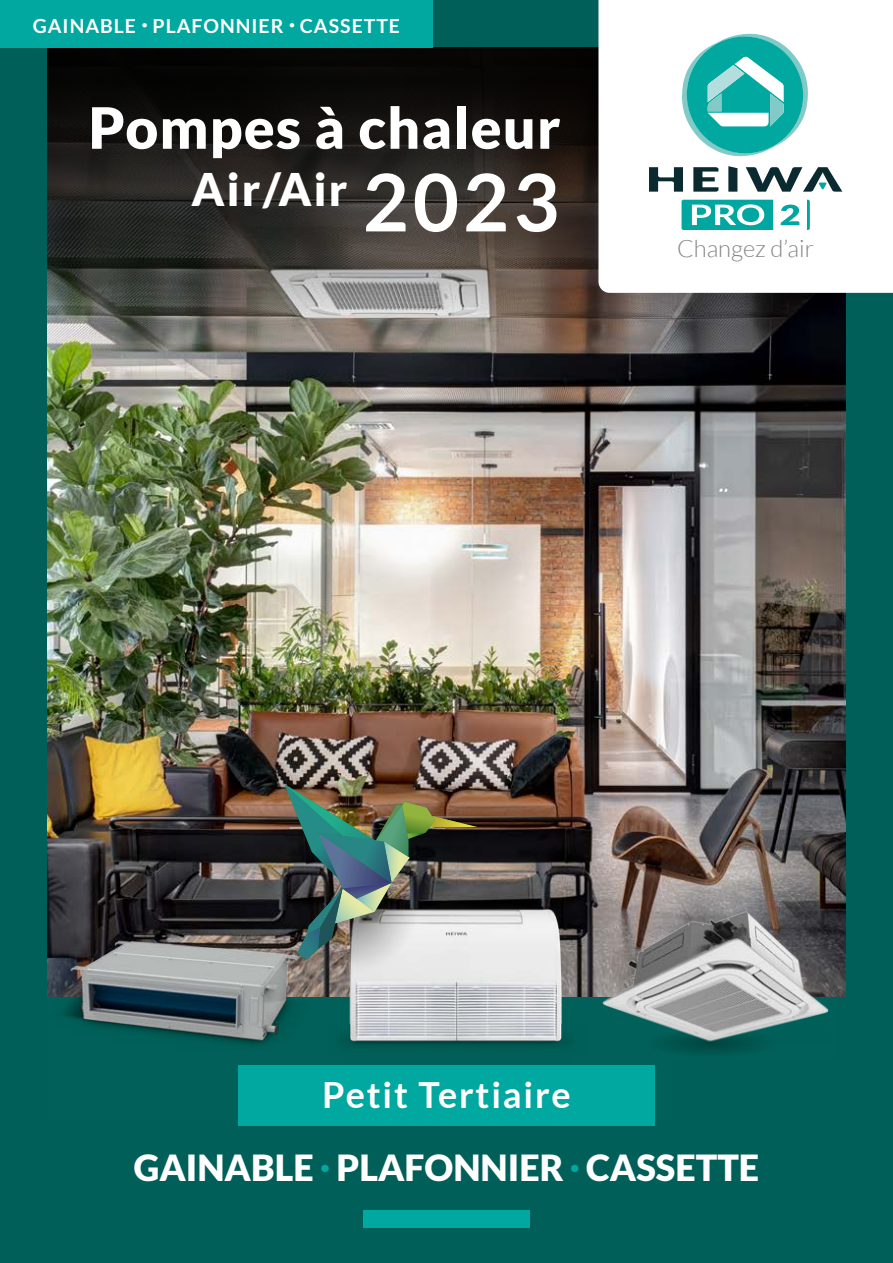
<style>
.page{position:relative;width:893px;height:1263px;background:#006059}
.page>*{position:absolute;margin:0;border:0;box-sizing:border-box;transform-origin:0 0}
.t1{font:900 57px "Lato";letter-spacing:.02em;color:#fff}
.t2{font:900 45px "Lato";letter-spacing:.05em;color:#fff}
.t3{font:900 36px "Lato";color:#fff}
.t4{font:700 36px "Lato";letter-spacing:.05em;color:#fff}
.t5{font:300 23.85px "Lato";color:#848484}
.t6{font:700 19.5px "Lato";letter-spacing:.05em;color:#fff}
.s1{font-weight:700;font-size:79.5px}
</style>
<div class="page">
<img style="left:47px;top:401px;width:798px;height:596px">
<img style="left:672px;top:894px;width:163px;height:159px">
<svg style="left:47px;top:47px;width:798px;height:354px;background:#3e3b37"></svg>
<div style="left:363px;top:1211px;width:167px;height:17px;background:#00a8a0"></div>
<div style="left:238px;top:1065px;width:417px;height:60px;background:#00a8a0"></div>
<div style="left:598px;top:0;width:295px;height:293px;background:#fff"></div>
<svg style="left:649px;top:28px;width:193px;height:164px;background:#a3d5d4"></svg>
<svg style="left:681px;top:200px;width:92px;height:30px;background:#42bdb8"></svg>
<svg style="left:781px;top:205px;width:18px;height:20px"></svg>
<svg style="left:807px;top:200px;width:3px;height:30px"></svg>
<div style="left:0;top:0;width:433px;height:47px;background:#00a8a0"></div>
<img style="left:226px;top:837px;width:446px;height:210px">
<img style="left:285px;top:784px;width:192px;height:242px">
<img style="left:48px;top:856px;width:269px;height:191px">
<p class="t6" style="left:33px;top:14px;width:369px">GAINABLE <sup>•</sup> PLAFONNIER <sup>•</sup> CASSETTE</p>
<h1 class="t1" style="left:89px;top:94px;width:473px">Pompes à chaleur</h1>
<p class="t2" style="left:191px;top:163px;width:369px">Air/Air <span class="s1">2023</span></p>
<p class="t5" style="left:677px;top:235px;width:139px">Changez d’air</p>
<p class="t4" style="left:322px;top:1074px;width:250px">Petit Tertiaire</p>
<p class="t3" style="left:134px;top:1147px;width:627px">GAINABLE <sup>•</sup> PLAFONNIER <sup>•</sup> CASSETTE</p>
</div>
